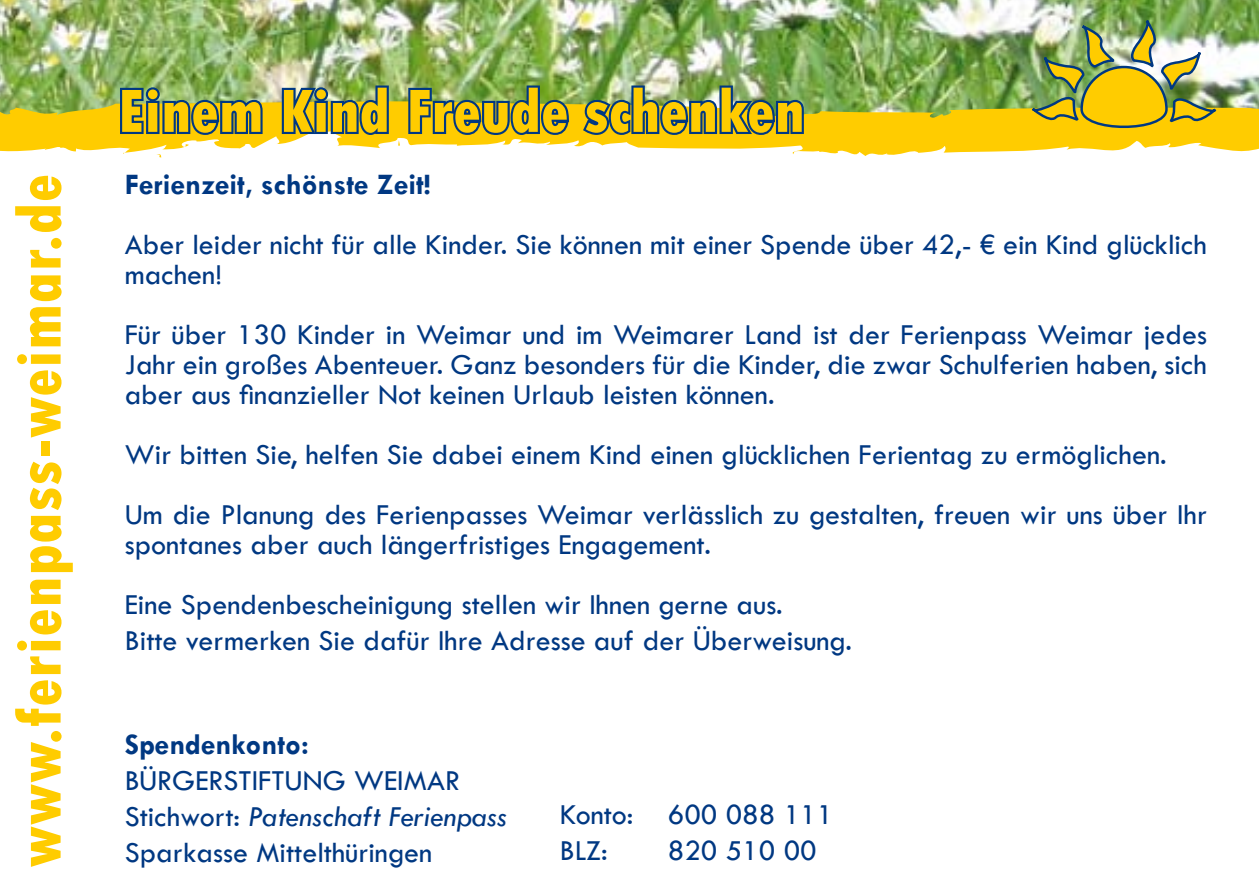
<style>
.page{position:relative;width:1259px;height:893px;background:#fff}
.page>*{position:absolute;margin:0;border:0;box-sizing:border-box;transform-origin:0 0}
.t1{font:800 condensed 66px "Tw Cen";letter-spacing:.01em;color:#fc0}
.t2{font:800 condensed 64.2px "Tw Cen";color:#fc0}
.t3{font:30px/30px "Tw Cen";color:#003882}
.t4{font:700 30px "Tw Cen";color:#003882}
.s1{font-style:italic}
</style>
<div class="page">
<img style="left:0;top:0;width:1259px;height:84px">
<svg style="left:0;top:84px;width:1259px;height:72px;fill:#fc0"></svg>
<svg style="left:156px;top:153px;width:8px;height:5px"></svg>
<svg style="left:398px;top:140px;width:2px;height:6px"></svg>
<img style="left:118px;top:84px;width:147px;height:53px">
<img style="left:280px;top:83px;width:111px;height:54px">
<svg style="left:406px;top:83px;width:165px;height:55px"></svg>
<img style="left:580px;top:83px;width:226px;height:54px">
<img style="left:1026px;top:14px;width:195px;height:119px">
<h1 class="t1" style="left:0;top:867px;width:695px;rotate:-90deg">www.ferienpass-weimar.de</h1>
<h2 class="t2" style="left:118px;top:73px;width:689px">Einem Kind Freude schenken</h2>
<p class="t4" style="left:125px;top:167px;width:307px">Ferienzeit, schönste Zeit!</p>
<p class="t3" style="left:125px;top:230px;width:1083px">Aber leider nicht für alle Kinder. Sie können mit einer Spende über 42,- € ein Kind glücklich machen!</p>
<p class="t3" style="left:125px;top:320px;width:1083px;text-align:justify">Für über 130 Kinder in Weimar und im Weimarer Land ist der Ferienpass Weimar jedes Jahr ein großes Abenteuer. Ganz besonders für die Kinder, die zwar Schulferien haben, sich aber aus finanzieller Not keinen Urlaub leisten können.</p>
<p class="t3" style="left:125px;top:425px;width:1083px;line-height:60px">Wir bitten Sie, helfen Sie dabei einem Kind einen glücklichen Ferientag zu ermöglichen.<br>Um die Planung des Ferienpasses Weimar verlässlich zu gestalten, freuen wir uns über Ihr</p>
<p class="t3" style="left:125px;top:515px;width:659px;line-height:60px">spontanes aber auch längerfristiges Engagement.<br>Eine Spendenbescheinigung stellen wir Ihnen gerne aus.</p>
<p class="t3" style="left:125px;top:626px;width:729px">Bitte vermerken Sie dafür Ihre Adresse auf der Überweisung.</p>
<p class="t4" style="left:125px;top:726px;width:186px">Spendenkonto:</p>
<p class="t3" style="left:125px;top:762px;width:383px;line-height:36px">Bü rgerstiftung Weimar<br>Stichwort: <span class="s1">Patenschaft Ferienpass</span></p>
<p class="t3" style="left:125px;top:837px;width:309px">Sparkasse Mittelthüringen</p>
<p class="t3" style="left:560px;top:797px;width:275px;line-height:36px">Konto: 600 088 111<br>BLZ:</p>
<p class="t3" style="left:668px;top:836px;width:151px">820 510 00</p>
</div>
